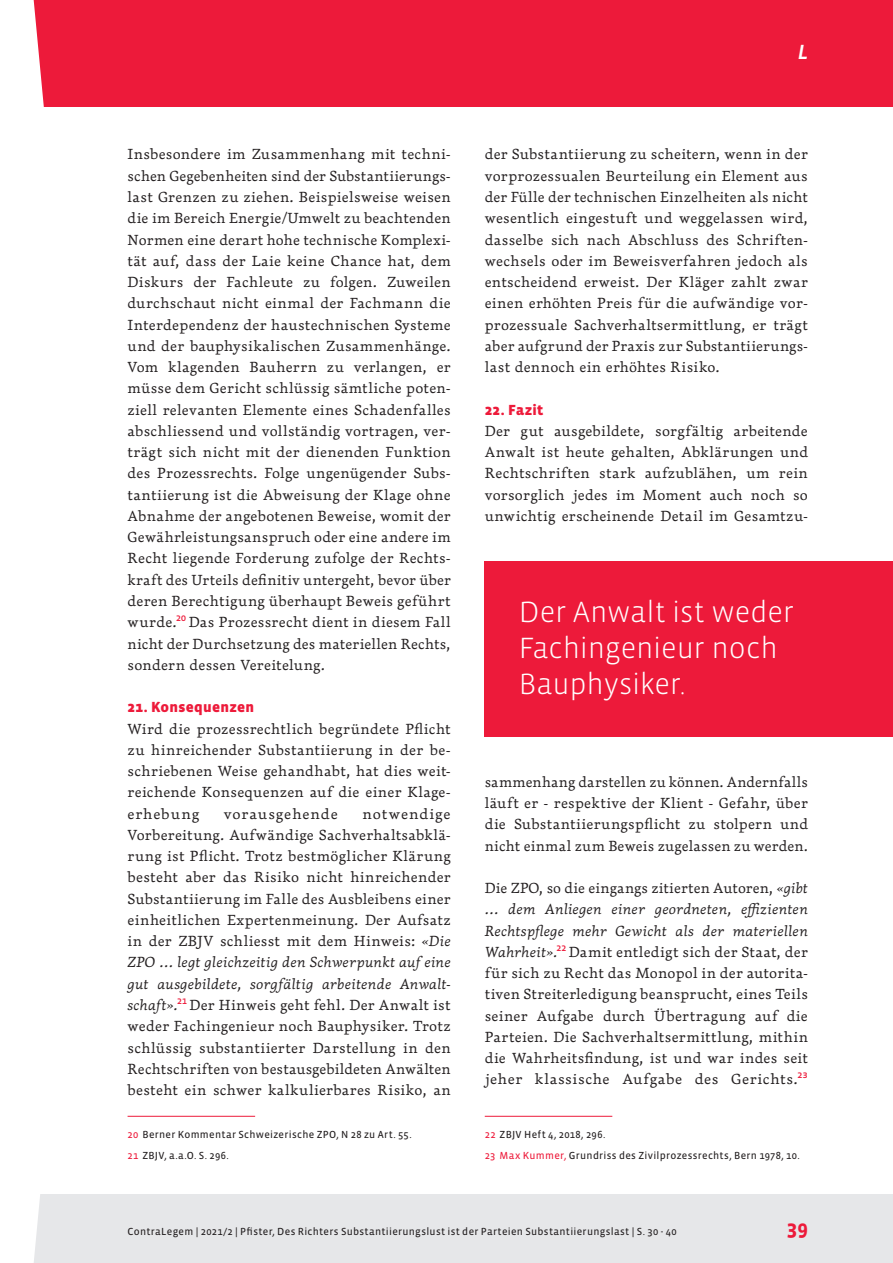
<style>
.page{position:relative;width:893px;height:1263px;background:#fff}
.page>*{position:absolute;margin:0;border:0;box-sizing:border-box;transform-origin:0 0}
.Zitat_Box{font:300 30px/36px "Vista Sans OT";letter-spacing:-.005em;color:#fff}
.Fusszeile{font:700 21px "Vista Sans OT";color:#ed1a3a}
.t1{font:italic 500 21px "Vista Sans OT";color:#fff}
.Ueberschrift{font:900 15px "Vista Sans OT";letter-spacing:.02em;color:#ed1a3a}
.GT{font:300 14.25px/21.3px "Dederon LOT";letter-spacing:.02em;color:#231f20;text-align:justify}
.GT-2{font:300 14.25px "Dederon LOT";letter-spacing:.06em;color:#231f20}
.Fussnote{font:10.5px "Vista Sans OT";letter-spacing:.03em;color:#231f20}
.Fusszeile-2{font:10.5px "Vista Sans OT";letter-spacing:.03em;color:#231f20}
.s1{font-family:"Vista Sans OT";font-weight:400;color:#ed1a3a}
.s2{font-style:italic}
.s3{color:#ed1a3a}
</style>
<div class="page">
<div style="left:1px;top:1195px;width:892px;height:68px;background:#e6e7e9"></div>
<div style="left:0;top:0;width:893px;height:106px;background:#ed1a3a"></div>
<hr style="left:128px;top:1116px;width:127px;height:1px;background:#ed1a3a">
<hr style="left:485px;top:1116px;width:127px;height:1px;background:#ed1a3a">
<div style="left:485px;top:561px;width:408px;height:175px;background:#ed1a3a"></div>
<svg style="left:0;top:0;width:94px;height:1263px"></svg>
<h2 class="t1" style="left:798px;top:41px;width:12px">L</h2>
<p class="GT" style="left:128px;top:144px;width:325px">Insbesondere im Zusammenhang mit techni&shy;schen Gegebenheiten sind der Substantiierungs&shy;last Grenzen zu ziehen. Beispielsweise weisen die im Bereich Energie/Umwelt zu beachtenden Normen eine derart hohe technische Komplexi&shy;tät auf, dass der Laie keine Chance hat, dem Diskurs der Fachleute zu folgen. Zuweilen durchschaut nicht einmal der Fachmann die Interdependenz der haustechnischen Systeme und der bauphysikalischen Zusammenhänge.<br>Vom klagenden Bauherrn zu verlangen, er müsse dem Gericht schlüssig sämtliche poten&shy;ziell relevanten Elemente eines Schadenfalles abschliessend und vollständig vortragen, ver&shy;trägt sich nicht mit der dienenden Funktion des Prozessrechts. Folge ungenügender Subs&shy;tantiierung ist die Abweisung der Klage ohne Abnahme der angebotenen Beweise, womit der Gewährleistungsanspruch oder eine andere im Recht liegende Forderung zufolge der Rechts&shy;kraft des Urteils definitiv untergeht, bevor über deren Berechtigung überhaupt Beweis geführt wurde.<span class="s1">20</span> Das Prozessrecht dient in diesem Fall nicht der Durchsetzung des materiellen Rechts, sondern dessen Vereitelung.</p>
<p class="Ueberschrift" style="left:128px;top:699px;width:128px">21. Konsequenzen</p>
<p class="GT" style="left:128px;top:718px;width:325px">Wird die prozessrechtlich begründete Pflicht zu hinreichender Substantiierung in der be&shy;schriebenen Weise gehandhabt, hat dies weit&shy;reichende Konsequenzen auf die einer Klage&shy;erhebung</p>
<p class="GT" style="left:128px;top:803px;width:325px;text-indent:235px">notwendige Vorbereitung. Aufwändige Sachverhaltsabklä&shy;rung ist Pflicht. Trotz bestmöglicher Klärung besteht aber das Risiko nicht hinreichender Substantiierung im Falle des Ausbleibens einer einheitlichen Expertenmeinung. Der Aufsatz in der ZBJV schliesst mit dem Hinweis: <span class="s2">«Die ZPO … legt gleichzeitig den Schwerpunkt auf eine gut ausgebildete, sorgfältig arbeitende Anwalt&shy;schaft».</span><span class="s1">21</span> Der Hinweis geht fehl. Der Anwalt ist weder Fachingenieur noch Bauphysiker. Trotz schlüssig substantiierter Darstellung in den Rechtschriften von bestausgebildeten Anwälten besteht ein schwer kalkulierbares Risiko, an</p>
<p class="Fussnote" style="left:128px;top:1128px;width:286px"><span class="s3">20</span> Berner Kommentar Schweizerische ZPO, N 28 zu Art. 55.</p>
<p class="Fussnote" style="left:128px;top:1150px;width:103px"><span class="s3">21</span> ZBJV, a.a.O. S. 296.</p>
<p class="GT-2" style="left:224px;top:805px;width:116px">vorausgehende</p>
<p class="GT" style="left:485px;top:144px;width:325px">der Substantiierung zu scheitern, wenn in der vorprozessualen Beurteilung ein Element aus der Fülle der technischen Einzelheiten als nicht wesentlich eingestuft und weggelassen wird, dasselbe sich nach Abschluss des Schriften&shy;wechsels oder im Beweisverfahren jedoch als entscheidend erweist. Der Kläger zahlt zwar einen erhöhten Preis für die aufwändige vor&shy;prozessuale Sachverhaltsermittlung, er trägt aber aufgrund der Praxis zur Substantiierungs&shy;last dennoch ein erhöhtes Risiko.</p>
<p class="Ueberschrift" style="left:485px;top:402px;width:60px">22. Fazit</p>
<p class="GT" style="left:485px;top:420px;width:325px">Der gut ausgebildete, sorgfältig arbeitende Anwalt ist heute gehalten, Abklärungen und Rechtschriften stark aufzublähen, um rein vorsorglich jedes im Moment auch noch so unwichtig erscheinende Detail im Gesamtzu-</p>
<p class="Zitat_Box" style="left:519px;top:594px;width:277px">Der Anwalt ist weder<br>Fachingenieur noch<br>Bauphysiker.</p>
<p class="GT" style="left:485px;top:771px;width:325px">sammenhang darstellen zu können. Andernfalls läuft er - respektive der Klient - Gefahr, über die Substantiierungspflicht zu stolpern und nicht einmal zum Beweis zugelassen zu werden.</p>
<p class="GT" style="left:485px;top:877px;width:325px">Die ZPO, so die eingangs zitierten Autoren, <span class="s2">«gibt … dem Anliegen einer geordneten, effizienten Rechtspflege mehr Gewicht als der materiellen Wahrheit».</span><span class="s1">22</span> Damit entledigt sich der Staat, der für sich zu Recht das Monopol in der autorita&shy;tiven Streiterledigung beansprucht, eines Teils seiner Aufgabe durch Übertragung auf die Parteien. Die Sachverhaltsermittlung, mithin die Wahrheitsfindung, ist und war indes seit jeher klassische Aufgabe des Gerichts.<span class="s1">23</span></p>
<p class="Fussnote" style="left:485px;top:1128px;width:122px"><span class="s3">22</span> ZBJV Heft 4, 2018, 296.</p>
<p class="Fussnote" style="left:485px;top:1150px;width:317px"><span class="s3">23 Max Kummer,</span> Grundriss des Zivilprozessrechts, Bern 1978, 10.</p>
<p class="Fusszeile-2" style="left:128px;top:1226px;width:551px">ContraLegem | 2021/2 | Pfister, Des Richters Substantiierungslust ist der Parteien Substantiierungslast | S. 30 - 40</p>
<p class="Fusszeile" style="left:787px;top:1217px;width:23px">39</p>
</div>
